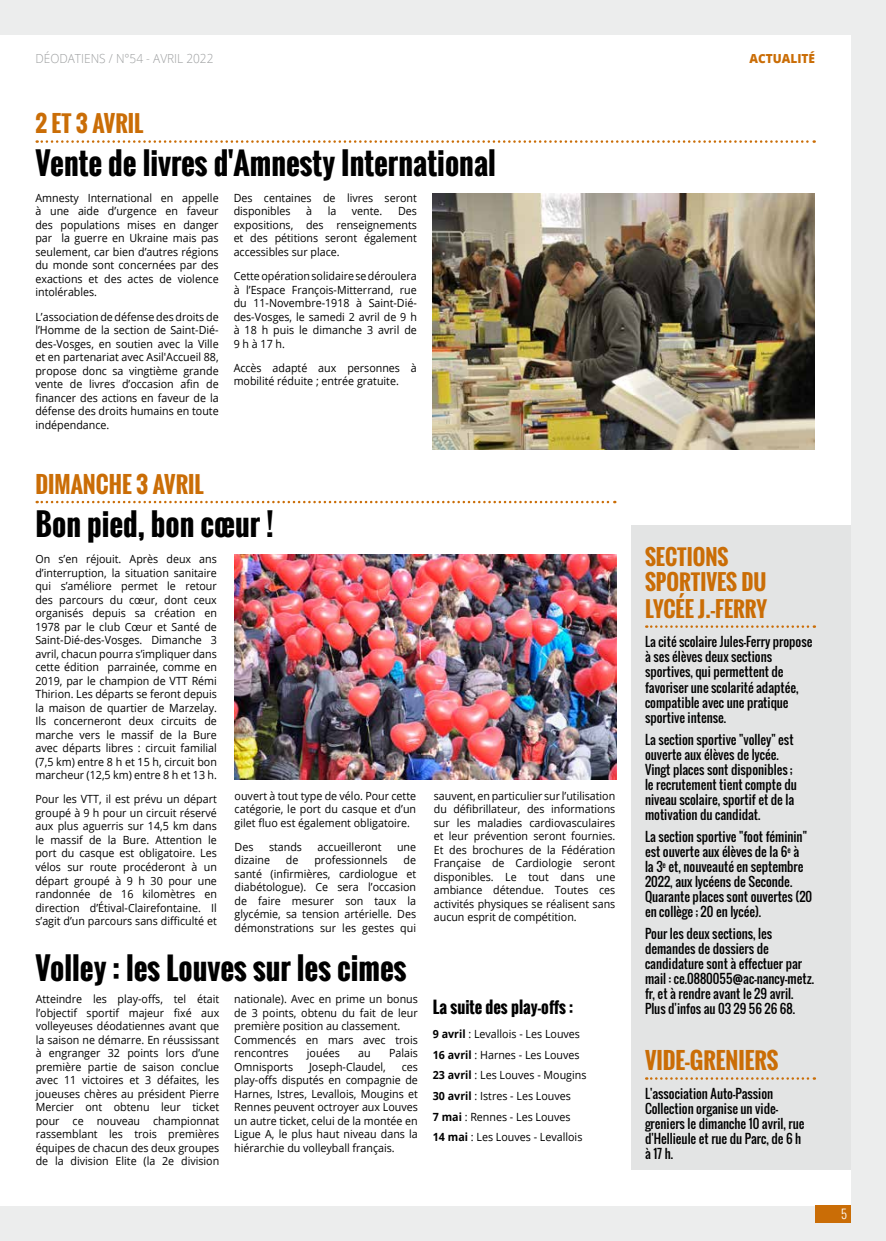
<style>
.page{position:relative;width:886px;height:1241px;background:#fff}
.page>*{position:absolute;margin:0;border:0;box-sizing:border-box;transform-origin:0 0}
.t1{font:700 30px "Oswald";color:#000}
.t2{font:700 22.5px "Oswald";color:#ca6d06}
.t3{font:700 21.25px/26.2px "Oswald";color:#ca6d06}
.t4{font:700 16.25px "Oswald";color:#000}
.t5{font:12.5px/15px "Oswald";color:#000}
.t6{font:300 12.5px "Open Sans";color:#9c9e9f;scale:.95 1}
.t7{font:800 12.5px "Open Sans";color:#ca6d06;scale:.95 1}
.t8{font:300 12.5px "Oswald";color:#fff}
.t9{font:11.25px/13.5px "Open Sans";color:#000;text-align:justify;scale:.95 1}
.s1{font-weight:700}
</style>
<div class="page">
<div style="left:0;top:0;width:886px;height:1240px;background:#eceded"></div>
<div style="left:0;top:35px;width:850px;height:1170px;background:#fff"></div>
<svg style="left:37px;top:140px;width:778px;height:3px"></svg>
<img style="left:433px;top:193px;width:382px;height:256px">
<svg style="left:37px;top:500px;width:578px;height:3px"></svg>
<img style="left:234px;top:554px;width:383px;height:225px">
<div style="left:631px;top:525px;width:219px;height:644px;background:#e3e4e4"></div>
<svg style="left:646px;top:625px;width:169px;height:2px"></svg>
<svg style="left:646px;top:1077px;width:169px;height:2px"></svg>
<div style="left:815px;top:1205px;width:35px;height:17px;background:#ca6d06"></div>
<p class="t6" style="left:35px;top:50px;width:189px">DÉODATIENS / N°54 - AVRIL 2022</p>
<p class="t7" style="left:749px;top:49px;width:70px">ACTUALITÉ</p>
<h2 class="t2" style="left:35px;top:107px;width:109px">2 ET 3 AVRIL</h2>
<h1 class="t1" style="left:35px;top:141px;width:462px">Vente de livres d'Amnesty International</h1>
<p class="t9" style="left:35px;top:191px;width:194px">Amnesty International en appelle à une aide d’urgence en faveur des populations mises en danger par la guerre en Ukraine mais pas seulement, car bien d’autres régions du monde sont concernées par des exactions et des actes de violence intolérables.</p>
<p class="t9" style="left:35px;top:309px;width:194px">L’association de défense des droits de l’Homme de la section de Saint-Dié&shy;des-Vosges, en soutien avec la Ville et en partenariat avec Asil'Accueil 88, propose donc sa vingtième grande vente de livres d’occasion afin de financer des actions en faveur de la défense des droits humains en toute indépendance.</p>
<p class="t9" style="left:234px;top:191px;width:194px">Des centaines de livres seront disponibles</p>
<p class="t9" style="left:306px;top:204px;width:8px">à</p>
<p class="t9" style="left:328px;top:204px;width:11px">la</p>
<p class="t9" style="left:352px;top:204px;width:34px">vente.</p>
<p class="t9" style="left:234px;top:204px;width:194px;text-indent:164px">Des expositions, des renseignements et des pétitions seront également accessibles sur place.</p>
<p class="t9" style="left:234px;top:269px;width:194px">Cette opération solidaire se déroulera à l’Espace François-Mitterrand, rue du 11-Novembre-1918 à Saint-Dié&shy;des-Vosges, le samedi 2 avril de 9 h à 18 h puis le dimanche 3 avril de 9 h à 17 h.</p>
<p class="t9" style="left:234px;top:360px;width:194px">Accès adapté aux personnes à mobilité réduite ; entrée gratuite.</p>
<h2 class="t2" style="left:35px;top:467px;width:170px">DIMANCHE 3 AVRIL</h2>
<h1 class="t1" style="left:35px;top:501px;width:240px">Bon pied, bon cœur !</h1>
<p class="t9" style="left:35px;top:552px;width:193px">On s’en réjouit. Après deux ans d’interruption, la situation sanitaire qui s’améliore permet le retour des parcours du cœur, dont ceux organisés depuis sa création en 1978 par le club Cœur et Santé de Saint-Dié-des-Vosges. Dimanche 3 avril, chacun pourra s’impliquer dans cette édition parrainée, comme en 2019, par le champion de VTT Rémi Thirion. Les départs se feront depuis la maison de quartier de Marzelay.<br>Ils concerneront deux circuits de marche vers le massif de la Bure avec départs libres : circuit familial (7,5 km) entre 8 h et 15 h, circuit bon marcheur (12,5 km) entre 8 h et 13 h.</p>
<p class="t9" style="left:35px;top:792px;width:193px">Pour les VTT, il est prévu un départ groupé à 9 h pour un circuit réservé aux plus aguerris sur 14,5 km dans le massif de la Bure. Attention le port du casque est obligatoire. Les vélos sur route procéderont à un départ groupé à 9 h 30 pour une randonnée de 16 kilomètres en direction d’Étival-Clairefontaine. Il s’agit d’un parcours sans difficulté et</p>
<p class="t9" style="left:235px;top:788px;width:193px">ouvert à tout type de vélo. Pour cette catégorie, le port du casque et d’un gilet fluo est également obligatoire.</p>
<p class="t9" style="left:235px;top:839px;width:21px">Des</p>
<p class="t9" style="left:269px;top:839px;width:36px">stands</p>
<p class="t9" style="left:317px;top:839px;width:69px">accueilleront</p>
<p class="t9" style="left:397px;top:839px;width:22px">une</p>
<p class="t9" style="left:235px;top:853px;width:39px">dizaine</p>
<p class="t9" style="left:286px;top:853px;width:15px">de</p>
<p class="t9" style="left:314px;top:853px;width:79px">professionnels</p>
<p class="t9" style="left:235px;top:853px;width:193px;text-indent:169px">de santé (infirmières, cardiologue et diabétologue). Ce sera l’occasion de faire mesurer son taux la glycémie, sa tension artérielle. Des démonstrations sur les gestes qui</p>
<h1 class="t1" style="left:35px;top:945px;width:372px">Volley : les Louves sur les cimes</h1>
<p class="t9" style="left:36px;top:991px;width:195px">Atteindre les play-offs, tel était l’objectif sportif majeur fixé aux volleyeuses déodatiennes avant que la saison ne démarre. En réussissant à engranger 32 points lors d’une première partie de saison conclue avec 11 victoires et 3 défaites, les joueuses chères au président Pierre Mercier ont obtenu leur ticket pour ce nouveau championnat rassemblant les trois premières équipes de chacun des deux groupes de la division Elite (la 2e division</p>
<p class="t9" style="left:234px;top:991px;width:195px;text-align:left">nationale). Avec en prime un bonus de 3 points, obtenu du fait de leur première position au classement.<br>Commencés en mars avec trois rencontres</p>
<p class="t9" style="left:307px;top:1045px;width:36px">jouées</p>
<p class="t9" style="left:358px;top:1045px;width:15px">au</p>
<p class="t9" style="left:389px;top:1045px;width:32px">Palais</p>
<p class="t9" style="left:234px;top:1059px;width:63px">Omnisports</p>
<p class="t9" style="left:309px;top:1059px;width:82px">Joseph-Claudel,</p>
<p class="t9" style="left:234px;top:1059px;width:195px;text-indent:167px">ces play-offs disputés en compagnie de Harnes, Istres, Levallois, Mougins et Rennes peuvent octroyer aux Louves un autre ticket, celui de la montée en Ligue A, le plus haut niveau dans la hiérarchie du volleyball français.</p>
<p class="t9" style="left:434px;top:788px;width:193px">sauvent, en particulier sur l’utilisation du défibrillateur, des informations sur les maladies cardiovasculaires et leur prévention seront fournies.<br>Et des brochures de la Fédération Française de Cardiologie seront disponibles. Le tout dans une ambiance détendue. Toutes ces activités physiques se réalisent sans aucun esprit de compétition.</p>
<h3 class="t4" style="left:433px;top:994px;width:142px">La suite des play-offs :</h3>
<p class="t9" style="left:433px;top:1023px;width:163px;line-height:20.6px;text-align:left"><span class="s1">9 avril</span> : Levallois - Les Louves<br><span class="s1">16 avril</span> : Harnes - Les Louves<br><span class="s1">23 avril</span> : Les Louves - Mougins<br><span class="s1">30 avril</span> : Istres - Les Louves<br><span class="s1">7 mai</span> : Rennes - Les Louves<br><span class="s1">14 mai</span> : Les Louves - Levallois</p>
<h3 class="t3" style="left:645px;top:543px;width:124px">SECTIONS<br>SPORTIVES DU<br>LYCÉE J.-FERRY</h3>
<p class="t5" style="left:645px;top:634px;width:169px">La cité scolaire Jules-Ferry propose à ses élèves deux sections sportives, qui permettent de favoriser une scolarité adaptée, compatible avec une pratique sportive intense.</p>
<p class="t5" style="left:645px;top:731px;width:153px">La section sportive "volley" est ouverte aux élèves de lycée.<br>Vingt places sont disponibles ; le recrutement tient compte du niveau scolaire, sportif et de la motivation du candidat.</p>
<p class="t5" style="left:645px;top:828px;width:169px">La section sportive "foot féminin" est ouverte aux élèves de la 6<sup>e</sup> à<br>la 3<sup>e</sup> et, nouveauté en septembre<br>2022, aux lycéens de Seconde.<br>Quarante places sont ouvertes (20 en collège ; 20 en lycée).</p>
<p class="t5" style="left:645px;top:925px;width:171px">Pour les deux sections, les demandes de dossiers de candidature sont à effectuer par mail : ce.0880055@ac-nancy-metz. fr, et à rendre avant le 29 avril.<br>Plus d'infos au 03 29 56 26 68.</p>
<h2 class="t2" style="left:645px;top:1043px;width:135px">VIDE-GRENIERS</h2>
<p class="t5" style="left:645px;top:1086px;width:161px">L'association Auto-Passion<br>Collection organise un vide&shy;greniers le dimanche 10 avril, rue d'Hellieule et rue du Parc, de 6 h à 17 h.</p>
<p class="t8" style="left:841px;top:1204px;width:7px">5</p>
</div>
